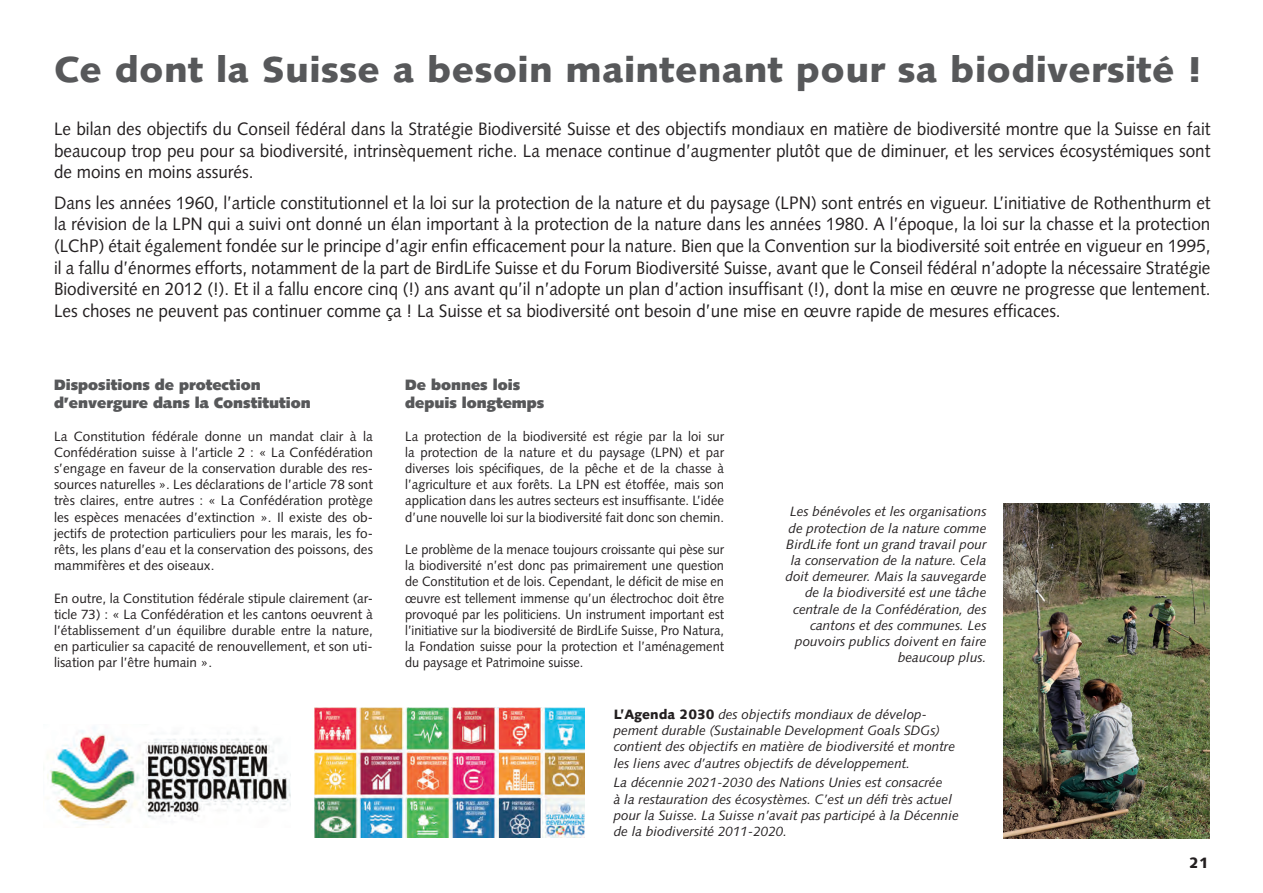
<style>
.page{position:relative;width:1263px;height:893px;background:#fff}
.page>*{position:absolute;margin:0;border:0;box-sizing:border-box;transform-origin:0 0}
.t1{font:900 36px "Syntax LT";letter-spacing:.005em;color:#57585a;scale:1.05 1}
.t2{font:18px/21.6px "Syntax LT";color:#231f20;text-align:justify;scale:.95 1}
.t3{font:900 15px/18px "Syntax LT";color:#57585a}
.t4{font:900 15px "Syntax LT";color:#231f20}
.t5{font:13.5px/16.2px "Syntax LT";color:#231f20;text-align:justify}
.t6{font:italic 13.5px/16.2px "Syntax LT";color:#231f20}
.t7{font:13.5px/16.2px "Syntax LT";color:#231f20;text-align:justify;scale:.95 1}
.s1{font-weight:900;font-style:normal}
</style>
<div class="page">
<img style="left:1003px;top:503px;width:206px;height:336px">
<img style="left:315px;top:707px;width:270px;height:130px">
<img style="left:47px;top:727px;width:244px;height:96px">
<h1 class="t1" style="left:54px;top:49px;width:1095px">Ce dont la Suisse a besoin maintenant pour sa biodiversité !</h1>
<p class="t2" style="left:54px;top:118px;width:1219px">Le bilan des objectifs du Conseil fédéral dans la Stratégie Biodiversité Suisse et des objectifs mondiaux en matière de biodiversité montre que la Suisse en fait beaucoup trop peu pour sa biodiversité, intrinsèquement riche. La menace continue d’augmenter plutôt que de diminuer, et les services écosystémiques sont de moins en moins assurés.</p>
<p class="t2" style="left:54px;top:192px;width:1219px">Dans les années 1960, l’article constitutionnel et la loi sur la protection de la nature et du paysage (LPN) sont entrés en vigueur. L’initiative de Rothenthurm et la révision de la LPN qui a suivi ont donné un élan important à la protection de la nature dans les années 1980. A l’époque, la loi sur la chasse et la protection (LChP) était également fondée sur le principe d’agir enfin efficacement pour la nature. Bien que la Convention sur la biodiversité soit entrée en vigueur en 1995, il a fallu d’énormes efforts, notamment de la part de BirdLife Suisse et du Forum Biodiversité Suisse, avant que le Conseil fédéral n’adopte la nécessaire Stratégie Biodiversité en 2012 (!). Et il a fallu encore cinq (!) ans avant qu’il n’adopte un plan d’action insuffisant (!), dont la mise en œuvre ne progresse que lentement.<br>Les choses ne peuvent pas continuer comme ça ! La Suisse et sa biodiversité ont besoin d’une mise en œuvre rapide de mesures efficaces.</p>
<p class="t3" style="left:54px;top:376px;width:258px">Dispositions de protection d’envergure dans la Constitution</p>
<p class="t5" style="left:54px;top:428px;width:320px">La Constitution fédérale donne un mandat clair à la Confédération suisse à l’article 2 : « La Confédération s’engage en faveur de la conservation durable des res&shy;sources naturelles ». Les déclarations de l’article 78 sont très claires, entre autres : « La Confédération protège les espèces menacées d’extinction ». Il existe des ob&shy;jectifs de protection particuliers pour les marais, les fo&shy;rêts, les plans d’eau et la conservation des poissons, des mammifères et des oiseaux.</p>
<p class="t5" style="left:54px;top:590px;width:320px">En outre, la Constitution fédérale stipule clairement (ar&shy;ticle 73) : « La Confédération et les cantons oeuvrent à l’établissement d’un équilibre durable entre la nature, en particulier sa capacité de renouvellement, et son uti&shy;lisation par l’être humain ».</p>
<p class="t3" style="left:405px;top:376px;width:141px">De bonnes lois depuis longtemps</p>
<p class="t5" style="left:405px;top:428px;width:320px">La protection de la biodiversité est régie par la loi sur la protection de la nature et du paysage (LPN) et par diverses lois spécifiques, de la pêche et de la chasse à l’agriculture et aux forêts. La LPN est étoffée, mais son application dans les autres secteurs est insuffisante. L’idée d’une nouvelle loi sur la biodiversité fait donc son chemin.</p>
<p class="t7" style="left:405px;top:541px;width:337px">Le problème de la menace toujours croissante qui pèse sur la biodiversité n’est donc pas primairement une question de Constitution et de lois. Cependant, le déficit de mise en œuvre est tellement immense qu’un électrochoc doit être provoqué par les politiciens. Un instrument important est l’initiative sur la biodiversité de BirdLife Suisse, Pro Natura, la Fondation suisse pour la protection et l’aménagement du paysage et Patrimoine suisse.</p>
<p class="t6" style="left:785px;top:504px;width:203px;text-align:right">Les bénévoles et les organisations de protection de la nature comme<br>BirdLife font un grand travail pour la conservation de la nature. Cela doit demeurer. Mais la sauvegarde de la biodiversité est une tâche centrale de la Confédération, des cantons et des communes. Les pouvoirs publics doivent en faire beaucoup plus.</p>
<p class="t6" style="left:614px;top:706px;width:343px"><span class="s1">L’Agenda 2030</span> des objectifs mondiaux de dévelop&shy;pement durable (Sustainable Development Goals SDGs) contient des objectifs en matière de biodiversité et montre les liens avec d’autres objectifs de développement.</p>
<p class="t6" style="left:614px;top:775px;width:347px">La décennie 2021-2030 des Nations Unies est consacrée<br>à la restauration des écosystèmes. C’est un défi très actuel pour la Suisse. La Suisse n’avait pas participé à la Décennie de la biodiversité 2011-2020.</p>
<p class="t4" style="left:1189px;top:853px;width:21px">21</p>
</div>
